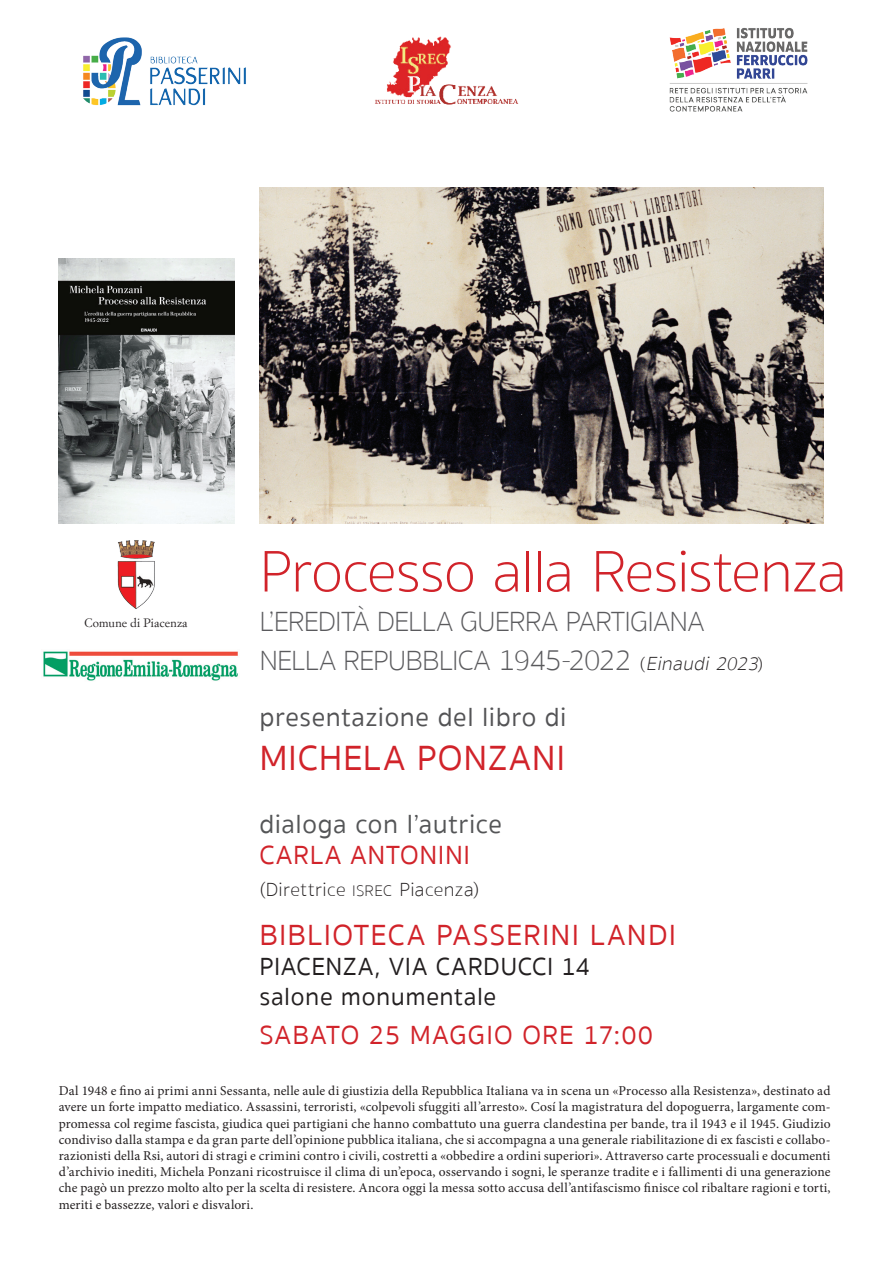
<style>
.page{position:relative;width:893px;height:1263px;background:#fff}
.page>*{position:absolute;margin:0;border:0;box-sizing:border-box;transform-origin:0 0}
.t1{font:100 60px "Sukhumvit Set";letter-spacing:-.025em;color:#d1232a}
.t2{font:36px "Sukhumvit Set Text";letter-spacing:.02em;color:#d1232a}
.t3{font:30px "Sukhumvit Set Text";letter-spacing:.04em;color:#d1232a}
.t4{font:100 28.5px/39px "Sukhumvit Set";letter-spacing:-.03em;color:#5a5a5d}
.t5{font:27px "Sukhumvit Set Text";letter-spacing:.025em;color:#d1232a}
.t6{font:27px "Sukhumvit Set Text";letter-spacing:.02em;color:#535355}
.t7{font:27px "Sukhumvit Set Text";color:#545557}
.t8{font:25.5px/30px "Sukhumvit Set Text";letter-spacing:.02em;color:#231f20}
.t9{font:100 19.5px "Sukhumvit Set";letter-spacing:.015em;color:#231f20}
.t10{font:13.5px/16.2px "Minion Pro";letter-spacing:.015em;color:#231f20;text-align:justify}
.t11{font:12px "Simoncini Garamond";letter-spacing:.01em;color:#231f20}
.s1{font-size:30px}
.s2{font-size:19.5px;color:#231f20}
.s3{font-style:italic;font-size:19.5px;color:#231f20}
.s4{font-size:21px}
.s5{font-size:15.75px}
</style>
<div class="page">
<img style="left:375px;top:36px;width:144px;height:69px">
<img style="left:83px;top:37px;width:163px;height:69px">
<img style="left:43px;top:651px;width:195px;height:30px">
<img style="left:669px;top:27px;width:139px;height:85px">
<img style="left:118px;top:540px;width:24px;height:19px">
<img style="left:59px;top:258px;width:175px;height:266px">
<img style="left:259px;top:188px;width:564px;height:336px">
<p class="t11" style="left:85px;top:615px;width:105px">Comune di Piacenza</p>
<h1 class="t1" style="left:259px;top:531px;width:589px">Processo alla Resistenza</h1>
<h3 class="t4" style="left:259px;top:602px;width:506px">L’eredità della guerra partigiana nella Repubblica <span class="s1">1945-2022</span> <span class="s2">(</span><span class="s3">Einaudi 2023</span><span class="s2">)</span></h3>
<h3 class="t6" style="left:259px;top:698px;width:309px">PRESENTAZIONE DEL LIBRO DI</h3>
<h2 class="t2" style="left:259px;top:733px;width:307px">MICHELA PONZANI</h2>
<h3 class="t7" style="left:259px;top:805px;width:244px">DIALOGA CON L’AUTRICE</h3>
<h3 class="t5" style="left:259px;top:836px;width:212px">CARLA ANTONINI</h3>
<h3 class="t9" style="left:259px;top:876px;width:222px"><span class="s4">(</span>Direttrice <span class="s5">ISREC</span> Piacenza<span class="s4">)</span></h3>
<h3 class="t3" style="left:259px;top:914px;width:418px">BIBLIOTECA PASSERINI LANDI</h3>
<h3 class="t8" style="left:259px;top:952px;width:15px">PIACEN</h3>
<h3 class="t8" style="left:259px;top:952px;width:332px;text-indent:83px">ZA, VIA CARDUCCI 14<br>SALONE MONUMENTALE</h3>
<h3 class="t5" style="left:259px;top:1016px;width:395px">SABATO 25 MAGGIO ORE 17:00</h3>
<p class="t10" style="left:59px;top:1083px;width:773px">Dal 1948 e fino ai primi anni Sessanta, nelle aule di giustizia della Repubblica Italiana va in scena un «Processo alla Resistenza», destinato ad avere un forte impatto mediatico. Assassini, terroristi, «colpevoli sfuggiti all’arresto». Cosí la magistratura del dopoguerra, largamente com&shy;promessa col regime fascista, giudica quei partigiani che hanno combattuto una guerra clandestina per bande, tra il 1943 e il 1945. Giudizio condiviso dalla stampa e da gran parte dell’opinione pubblica italiana, che si accompagna a una generale riabilitazione di ex fascisti e collabo&shy;razionisti della Rsi, autori di stragi e crimini contro i civili, costretti a «obbedire a ordini superiori». Attraverso carte processuali e documenti d’archivio inediti, Michela Ponzani ricostruisce il clima di un’epoca, osservando i sogni, le speranze tradite e i fallimenti di una generazione che pagò un prezzo molto alto per la scelta di resistere. Ancora oggi la messa sotto accusa dell’antifascismo finisce col ribaltare ragioni e torti, meriti e bassezze, valori e disvalori.</p>
</div>
